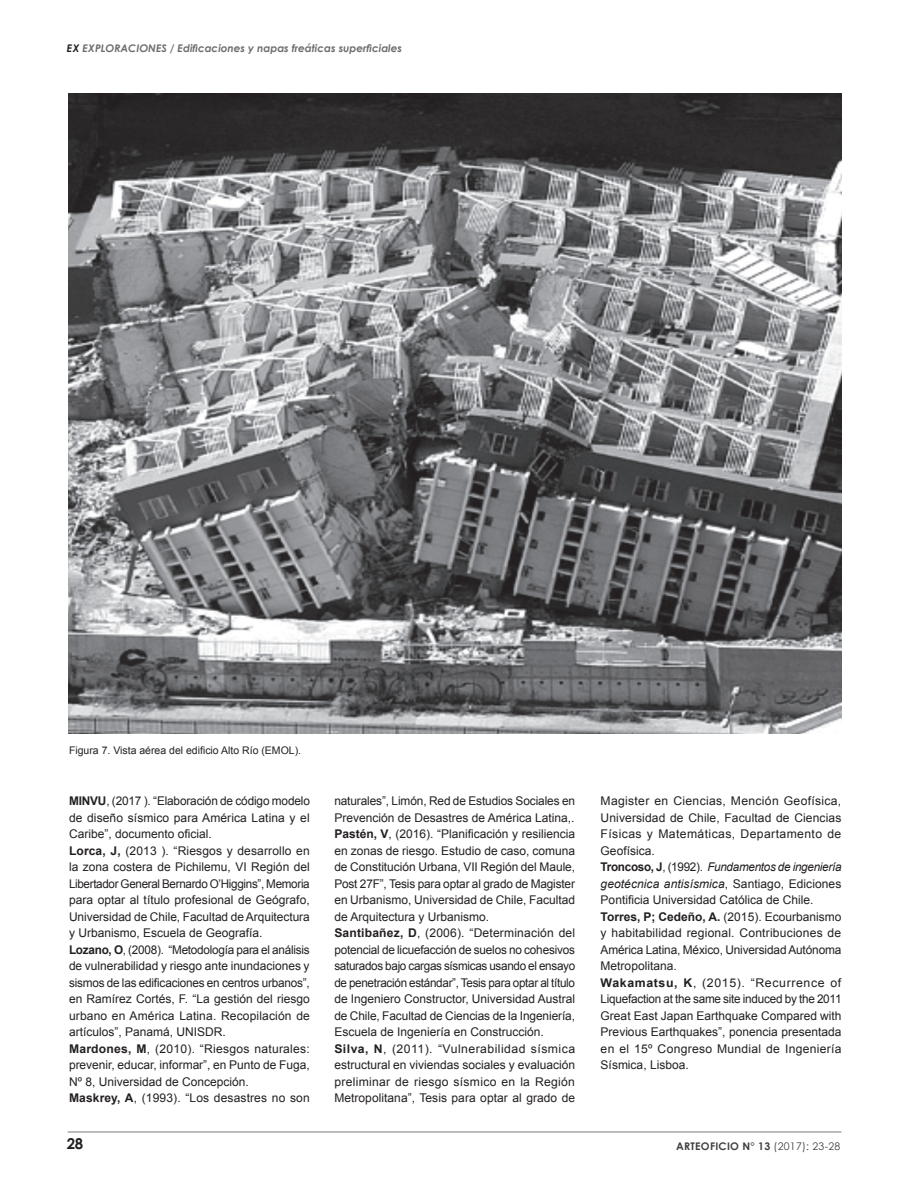
<style>
.page{position:relative;width:918px;height:1188px;background:#fff}
.page>*{position:absolute;margin:0;border:0;box-sizing:border-box;transform-origin:0 0}
.t1{font:700 15px "Century Gothic";color:#231f20}
.contenidos{font:12px/16.5px "Arial";color:#231f20;text-align:justify}
.autor{font:italic 700 10.5px "Century Gothic";color:#6c6d70}
.pie_de_foto{font:10.5px "Arial";color:#231f20}
.t2{font:700 10.5px "Century Gothic";letter-spacing:.025em;color:#3e3e3f}
.s1{color:#231f20}
.s2{font-weight:700}
.s3{font-style:italic}
.s4{font-weight:400}
</style>
<div class="page">
<hr style="left:68px;top:1132px;width:773px;height:1px;background:#231f20">
<img style="left:68px;top:94px;width:773px;height:639px">
<p class="autor" style="left:67px;top:41px;width:337px"><span class="s1">EX</span> EXPLORACIONES / Edificaciones y napas freáticas superficiales</p>
<p class="pie_de_foto" style="left:69px;top:744px;width:234px">Figura 7. Vista aérea del edificio Alto Río (EMOL).</p>
<p class="contenidos" style="left:69px;top:793px;width:242px"><span class="s2">MINVU</span>, (2017 ). “Elaboración de código modelo de diseño sísmico para América Latina y el Caribe”, documento oficial.</p>
<p class="contenidos" style="left:69px;top:843px;width:242px"><span class="s2">Lorca, J,</span> (2013 ). “Riesgos y desarrollo en la zona costera de Pichilemu, VI Región del Libertador General Bernardo O’Higgins”, Memoria para optar al título profesional de Geógrafo, Universidad de Chile, Facultad de Arquitectura y Urbanismo, Escuela de Geografía.</p>
<p class="contenidos" style="left:69px;top:942px;width:242px"><span class="s2">Lozano, O</span>, (2008). “Metodología para el análisis de vulnerabilidad y riesgo ante inundaciones y sismos de las edificaciones en centros urbanos”, en Ramírez Cortés, F. “La gestión del riesgo urbano en América Latina. Recopilación de artículos”, Panamá, UNISDR.</p>
<p class="contenidos" style="left:69px;top:1041px;width:242px"><span class="s2">Mardones, M</span>, (2010). “Riesgos naturales: prevenir, educar, informar”, en Punto de Fuga, Nº 8, Universidad de Concepción.</p>
<p class="contenidos" style="left:69px;top:1090px;width:242px"><span class="s2">Maskrey, A</span>, (1993). “Los desastres no son</p>
<p class="t1" style="left:67px;top:1135px;width:18px">28</p>
<p class="contenidos" style="left:334px;top:793px;width:242px">naturales”, Limón, Red de Estudios Sociales en<br>Prevención de Desastres de América Latina,.</p>
<p class="contenidos" style="left:334px;top:826px;width:242px"><span class="s2">Pastén, V</span>, (2016). “Planificación y resiliencia en zonas de riesgo. Estudio de caso, comuna de Constitución Urbana, VII Región del Maule, Post 27F”, Tesis para optar al grado de Magister en Urbanismo, Universidad de Chile, Facultad de Arquitectura y Urbanismo.</p>
<p class="contenidos" style="left:334px;top:925px;width:242px"><span class="s2">Santibañez, D</span>, (2006). “Determinación del potencial de licuefacción de suelos no cohesivos saturados bajo cargas sísmicas usando el ensayo de penetración estándar”, Tesis para optar al título de Ingeniero Constructor, Universidad Austral de Chile, Facultad de Ciencias de la Ingeniería, Escuela de Ingeniería en Construcción.</p>
<p class="contenidos" style="left:334px;top:1041px;width:242px"><span class="s2">Silva, N</span>, (2011). “Vulnerabilidad sísmica estructural en viviendas sociales y evaluación preliminar de riesgo sísmico en la Región Metropolitana”, Tesis para optar al grado de</p>
<p class="contenidos" style="left:601px;top:793px;width:242px">Magister en Ciencias, Mención Geofísica, Universidad de Chile, Facultad de Ciencias Físicas y Matemáticas, Departamento de Geofísica.</p>
<p class="contenidos" style="left:601px;top:859px;width:242px"><span class="s2">Troncoso, J</span>, (1992). <span class="s3">Fundamentos de ingeniería geotécnica antisísmica</span>, Santiago, Ediciones Pontificia Universidad Católica de Chile.</p>
<p class="contenidos" style="left:601px;top:909px;width:242px"><span class="s2">Torres, P; Cedeño, A.</span> (2015). Ecourbanismo y habitabilidad regional. Contribuciones de América Latina, México, Universidad Autónoma Metropolitana.</p>
<p class="contenidos" style="left:601px;top:975px;width:242px"><span class="s2">Wakamatsu, K</span>, (2015). “Recurrence of Liquefaction at the same site induced by the 2011<br>Great East Japan Earthquake Compared with Previous Earthquakes”, ponencia presentada en el 15º Congreso Mundial de Ingeniería Sísmica, Lisboa.</p>
<p class="t2" style="left:676px;top:1139px;width:166px">ARTEOFICIO N° 13 <span class="s4">(2017): 23-28</span></p>
</div>
